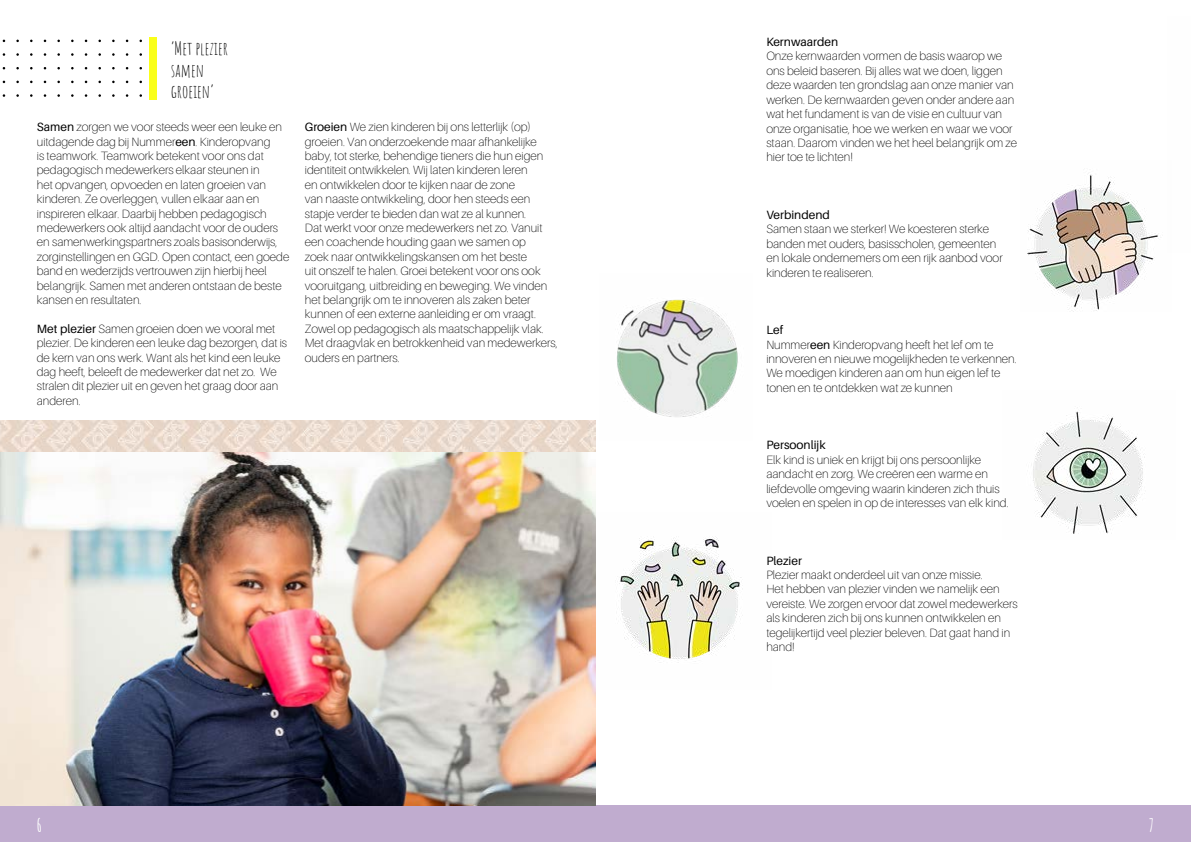
<style>
.page{position:relative;width:1191px;height:842px;background:#fff}
.page>*{position:absolute;margin:0;border:0;box-sizing:border-box;transform-origin:0 0}
.t1{font:18px/21.6px "Amatic SC";color:#000}
.t2{font:700 18px "Amatic SC";color:#fff}
.t3{font:100 12px/14.4px "Aileron";color:#000}
.t4{font:12px "Aileron";color:#000}
.s1{font-weight:400}
</style>
<div class="page">
<div style="left:0;top:805px;width:1191px;height:37px;background:#c0accf"></div>
<div style="left:150px;top:37px;width:7px;height:62px;background:#faff1a"></div>
<img style="left:0;top:451px;width:595px;height:354px">
<svg style="left:0;top:420px;width:595px;height:31px;background:#ebdbcf"></svg>
<img style="left:1033px;top:407px;width:112px;height:127px">
<img style="left:617px;top:299px;width:121px;height:118px">
<img style="left:591px;top:512px;width:152px;height:178px">
<img style="left:1027px;top:174px;width:131px;height:138px">
<h1 class="t1" style="left:171px;top:37px;width:59px">‘Met plezier samen groeien’</h1>
<p class="t3" style="left:37px;top:120px;width:254px"><span class="s1">Samen</span> zorgen we voor steeds weer een leuke en uitdagende dag bij Nummer<span class="s1">een</span>. Kinderopvang<br>is teamwork. Teamwork betekent voor ons dat pedagogisch medewerkers elkaar steunen in<br>het opvangen, opvoeden en laten groeien van kinderen. Ze overleggen, vullen elkaar aan en inspireren elkaar. Daarbij hebben pedagogisch medewerkers ook altijd aandacht voor de ouders en samenwerkingspartners zoals basisonderwijs, zorginstellingen en GGD. Open contact, een goede band en wederzijds vertrouwen zijn hierbij heel belangrijk. Samen met anderen ontstaan de beste kansen en resultaten.</p>
<p class="t3" style="left:37px;top:322px;width:252px"><span class="s1">Met plezier</span> Samen groeien doen we vooral met plezier. De kinderen een leuke dag bezorgen, dat is de kern van ons werk. Want als het kind een leuke dag heeft, beleeft de medewerker dat net zo. We stralen dit plezier uit en geven het graag door aan anderen.</p>
<p class="t3" style="left:305px;top:120px;width:254px"><span class="s1">Groeien</span> We zien kinderen bij ons letterlijk (op) groeien. Van onderzoekende maar afhankelijke baby, tot sterke, behendige tieners die hun eigen identiteit ontwikkelen. Wij laten kinderen leren<br>en ontwikkelen door te kijken naar de zone<br>van naaste ontwikkeling, door hen steeds een stapje verder te bieden dan wat ze al kunnen.<br>Dat werkt voor onze medewerkers net zo. Vanuit een coachende houding gaan we samen op<br>zoek naar ontwikkelingskansen om het beste<br>uit onszelf te halen. Groei betekent voor ons ook vooruitgang, uitbreiding en beweging. We vinden het belangrijk om te innoveren als zaken beter kunnen of een externe aanleiding er om vraagt.<br>Zowel op pedagogisch als maatschappelijk vlak.<br>Met draagvlak en betrokkenheid van medewerkers, ouders en partners.</p>
<p class="t4" style="left:766px;top:35px;width:73px">Kernwaarden</p>
<p class="t3" style="left:766px;top:49px;width:252px">Onze kernwaarden vormen de basis waarop we ons beleid baseren. Bij alles wat we doen, liggen deze waarden ten grondslag aan onze manier van werken. De kernwaarden geven onder andere aan wat het fundament is van de visie en cultuur van onze organisatie, hoe we werken en waar we voor staan. Daarom vinden we het heel belangrijk om ze hier toe te lichten!</p>
<p class="t4" style="left:766px;top:208px;width:65px">Verbindend</p>
<p class="t3" style="left:766px;top:222px;width:238px">Samen staan we sterker! We koesteren sterke banden met ouders, basisscholen, gemeenten en lokale ondernemers om een rijk aanbod voor kinderen te realiseren.</p>
<p class="t3" style="left:766px;top:323px;width:252px"><span class="s1">Lef<br></span>Nummer<span class="s1">een</span> Kinderopvang heeft het lef om te innoveren en nieuwe mogelijkheden te verkennen.<br>We moedigen kinderen aan om hun eigen lef te tonen en te ontdekken wat ze kunnen</p>
<p class="t4" style="left:766px;top:439px;width:61px">Persoonlijk</p>
<p class="t3" style="left:766px;top:452px;width:244px">Elk kind is uniek en krijgt bij ons persoonlijke aandacht en zorg. We creëren een warme en liefdevolle omgeving waarin kinderen zich thuis voelen en spelen in op de interesses van elk kind.</p>
<p class="t4" style="left:766px;top:554px;width:37px">Plezier</p>
<p class="t3" style="left:766px;top:568px;width:253px">Plezier maakt onderdeel uit van onze missie.<br>Het hebben van plezier vinden we namelijk een vereiste. We zorgen ervoor dat zowel medewerkers als kinderen zich bij ons kunnen ontwikkelen en tegelijkertijd veel plezier beleven. Dat gaat hand in hand!</p>
<h1 class="t2" style="left:37px;top:811px;width:7px">6</h1>
<h1 class="t2" style="left:1148px;top:811px;width:7px">7</h1>
</div>
